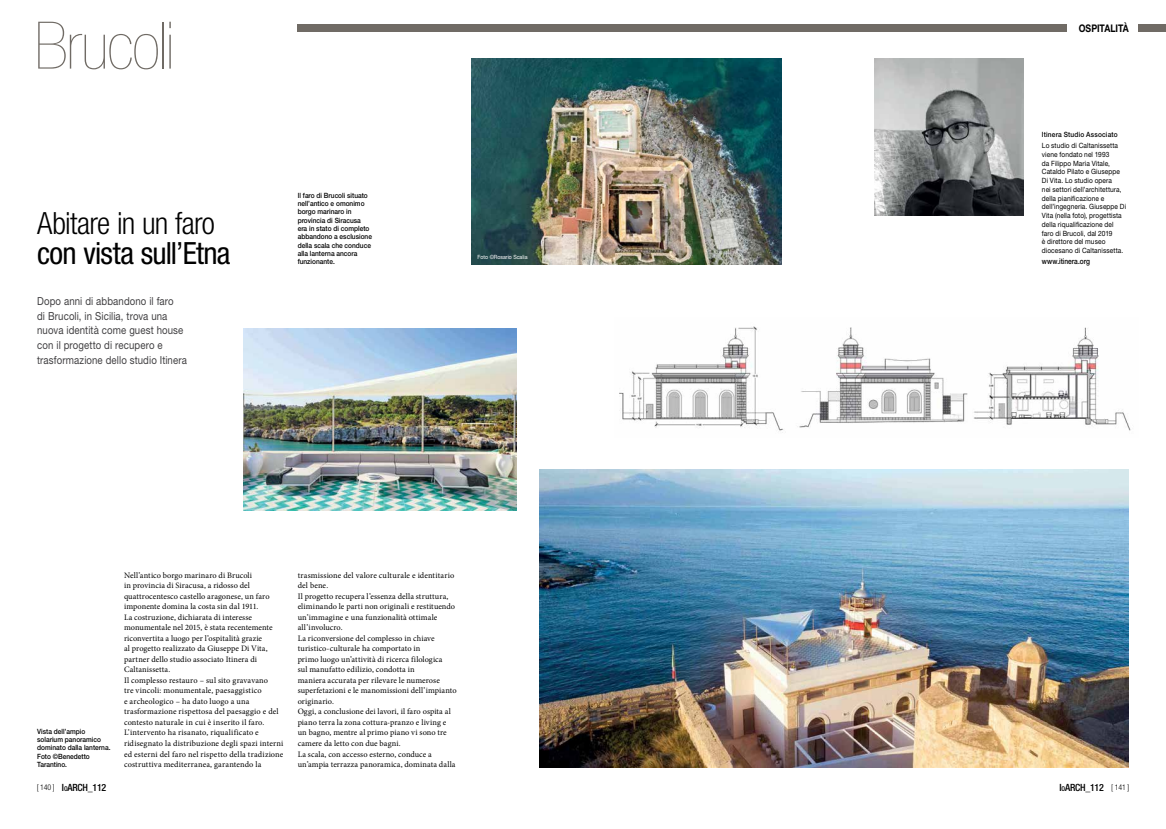
<style>
.page{position:relative;width:1166px;height:829px;background:#fff}
.page>*{position:absolute;margin:0;border:0;box-sizing:border-box;transform-origin:0 0}
.t1{font:200 condensed 65.62px "Helvetica Neue LT Std";letter-spacing:-.025em;color:#706b65;scale:1.08 1}
.t2{font:condensed 30.62px "Helvetica Neue LT Std";letter-spacing:-.025em;color:#000}
.t3{font:300 condensed 30.62px "Helvetica Neue LT Std";letter-spacing:-.025em;color:#000}
.t4{font:11.03px/14.9px "Helvetica Neue LT Std";letter-spacing:.01em;color:#414042;scale:.87 1}
.t5{font:700 10.5px "Helvetica Neue LT Std";letter-spacing:-.005em;color:#000;scale:.83 1}
.t6{font:500 condensed 9.97px "Helvetica Neue LT Std";letter-spacing:-.02em;color:#000}
.t7{font:8.31px/10.5px "Minion Pro";letter-spacing:.01em;color:#000}
.t8{font:500 7.88px "Helvetica Neue LT Std";color:#000;scale:.83 1}
.t9{font:300 condensed 7.88px "Helvetica Neue LT Std";letter-spacing:-.02em;color:#000}
.t10{font:7.17px/8.8px "Helvetica Neue LT Std";letter-spacing:.01em;color:#000;scale:.91 1}
.t11{font:500 7.17px/8.3px "Helvetica Neue LT Std";color:#000;scale:.91 1}
.t12{font:500 7.17px "Helvetica Neue LT Std";letter-spacing:.025em;color:#000;scale:.91 1}
.t13{font:5.77px "Helvetica Neue LT Std";color:#fff;scale:.91 1}
.s1{font-size:6.65px}
</style>
<div class="page">
<img style="left:539px;top:469px;width:590px;height:298px">
<img style="left:874px;top:58px;width:149px;height:157px">
<div style="left:298px;top:24px;width:769px;height:8px;background:#706b65"></div>
<div style="left:1138px;top:24px;width:28px;height:8px;background:#706b65"></div>
<img style="left:243px;top:329px;width:273px;height:182px">
<img style="left:471px;top:58px;width:310px;height:206px">
<img style="left:619px;top:326px;width:512px;height:107px">
<h1 class="t1" style="left:34px;top:10px;width:132px">Brucoli</h1>
<p class="t5" style="left:1079px;top:21px;width:62px">OSPITALITÀ</p>
<h2 class="t3" style="left:37px;top:205px;width:179px">Abitare in un faro</h2>
<h2 class="t2" style="left:37px;top:236px;width:195px">con vista sull’Etna</h2>
<h3 class="t4" style="left:37px;top:293px;width:174px">Dopo anni di abbandono il faro<br>di Brucoli, in Sicilia, trova una nuova identità come guest house con il progetto di recupero e trasformazione dello studio Itinera</h3>
<p class="t11" style="left:298px;top:191px;width:83px">Il faro di Brucoli situato nell’antico e omonimo borgo marinaro in provincia di Siracusa era in stato di completo abbandono a esclusione della scala che conduce alla lanterna ancora funzionante.</p>
<p class="t13" style="left:477px;top:254px;width:56px">Foto ©Rosario Scalia</p>
<p class="t11" style="left:37px;top:726px;width:82px">Vista dell’ampio solarium panoramico dominato dalla lanterna.<br>Foto ©Benedetto<br>Tarantino.</p>
<p class="t7" style="left:124px;top:570px;width:161px">Nell’antico borgo marinaro di Brucoli<br>in provincia di Siracusa, a ridosso del quattrocentesco castello aragonese, un faro imponente domina la costa sin dal 1911.<br>La costruzione, dichiarata di interesse monumentale nel 2015, è stata recentemente riconvertita a luogo per l’ospitalità grazie<br>al progetto realizzato da Giuseppe Di Vita, partner dello studio associato Itinera di Caltanissetta.<br>Il complesso restauro – sul sito gravavano<br>tre vincoli: monumentale, paesaggistico<br>e archeologico – ha dato luogo a una trasformazione rispettosa del paesaggio e del contesto naturale in cui è inserito il faro.<br>L’intervento ha risanato, riqualificato e ridisegnato la distribuzione degli spazi interni ed esterni del faro nel rispetto della tradizione costruttiva mediterranea, garantendo la</p>
<p class="t7" style="left:298px;top:570px;width:160px">trasmissione del valore culturale e identitario del bene.<br>Il progetto recupera l’essenza della struttura, eliminando le parti non originali e restituendo un’immagine e una funzionalità ottimale all’involucro.<br>La riconversione del complesso in chiave turistico-culturale ha comportato in<br>primo luogo un’attività di ricerca filologica<br>sul manufatto edilizio, condotta in<br>maniera accurata per rilevare le numerose superfetazioni e le manomissioni dell’impianto originario.<br>Oggi, a conclusione dei lavori, il faro ospita al piano terra la zona cottura-pranzo e living e un bagno, mentre al primo piano vi sono tre camere da letto con due bagni.<br>La scala, con accesso esterno, conduce a un’ampia terrazza panoramica, dominata dalla</p>
<p class="t12" style="left:1042px;top:130px;width:85px">Itinera Studio Associato</p>
<p class="t10" style="left:1042px;top:141px;width:94px">Lo studio di Caltanissetta viene fondato nel 1993<br>da Filippo Maria Vitale,<br>Cataldo Pilato e Giuseppe<br>Di Vita. Lo studio opera<br>nei settori dell’architettura, della pianificazione e dell’ingegneria. Giuseppe Di<br>Vita (nella foto), progettista della riqualificazione del faro di Brucoli, dal 2019<br>è direttore del museo diocesano di Caltanissetta.</p>
<p class="t8" style="left:1042px;top:257px;width:59px">www.itinera.org</p>
<p class="t6" style="left:62px;top:781px;width:46px">I<span class="s1">O</span>ARCH_112</p>
<p class="t6" style="left:1059px;top:781px;width:46px">I<span class="s1">O</span>ARCH_112</p>
<p class="t9" style="left:37px;top:783px;width:19px">[ 140 ]</p>
<p class="t9" style="left:1111px;top:783px;width:19px">[ 141 ]</p>
</div>
